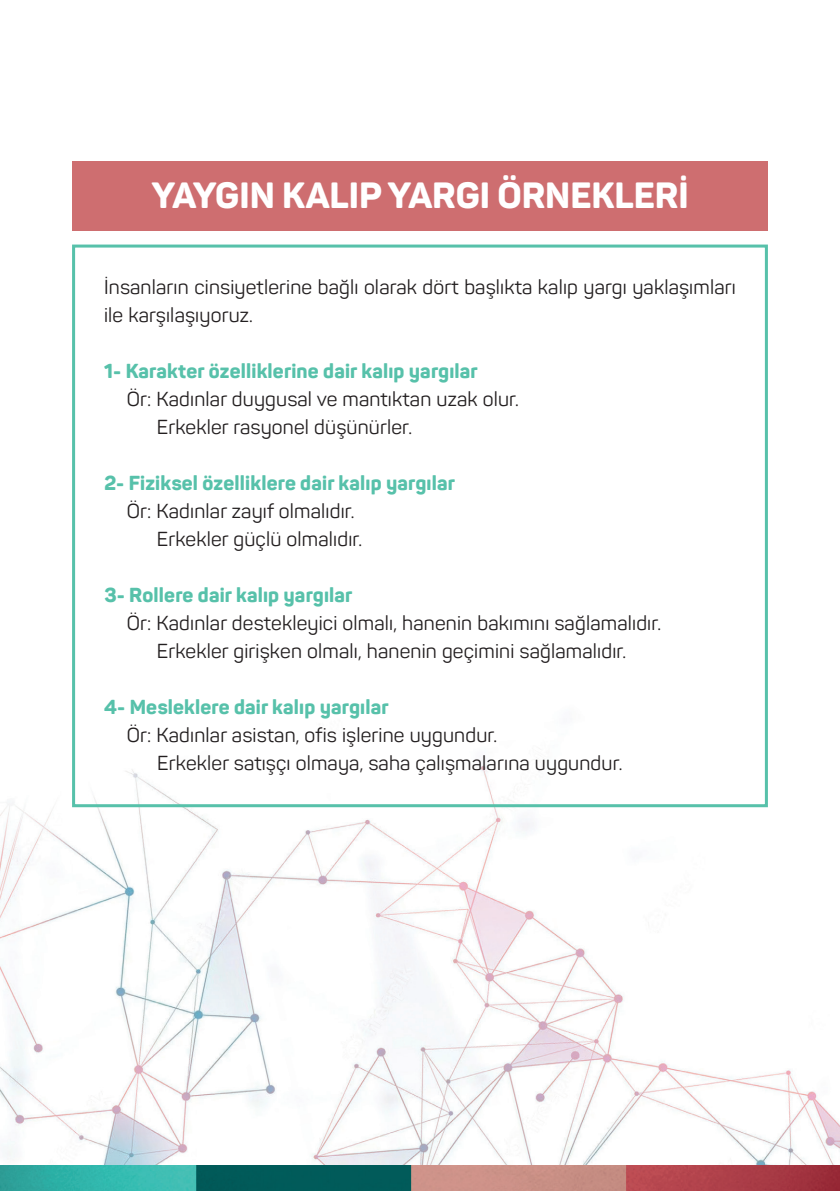
<style>
.page{position:relative;width:840px;height:1191px;background:#fff}
.page>*{position:absolute;margin:0;border:0;box-sizing:border-box;transform-origin:0 0}
.t1{font:800 36px "Panton";color:#fff}
.t2{font:20px/28px "Panton";letter-spacing:.01em;color:#231f20}
.t3{font:800 20px "Panton";letter-spacing:.01em;color:#57c1aa}
</style>
<div class="page">
<img style="left:0;top:528px;width:839px;height:637px">
<div style="left:72px;top:161px;width:695px;height:70px;background:#ce6e70"></div>
<div style="left:72px;top:244px;width:695px;height:563px;border:3px solid #57c1aa"></div>
<img style="left:0;top:1165px;width:839px;height:26px">
<h1 class="t1" style="left:151px;top:173px;width:538px">YAYGIN KALIP YARGI ÖRNEKLERİ</h1>
<p class="t2" style="left:104px;top:273px;width:633px">İnsanların cinsiyetlerine bağlı olarak dört başlıkta kalıp yargı yaklaşımları ile karşılaşıyoruz.</p>
<p class="t3" style="left:104px;top:358px;width:375px">1- Karakter özelliklerine dair kalıp yargılar</p>
<p class="t2" style="left:157px;top:385px;width:363px;text-indent:-30px">Ör: Kadınlar duygusal ve mantıktan uzak olur.<br>Erkekler rasyonel düşünürler.</p>
<p class="t3" style="left:104px;top:470px;width:352px">2- Fiziksel özelliklere dair kalıp yargılar</p>
<p class="t2" style="left:157px;top:497px;width:207px;text-indent:-30px">Ör: Kadınlar zayıf olmalıdır.<br>Erkekler güçlü olmalıdır.</p>
<p class="t3" style="left:104px;top:582px;width:250px">3- Rollere dair kalıp yargılar</p>
<p class="t2" style="left:127px;top:609px;width:535px;text-align:center">Ör: Kadınlar destekleyici olmalı, hanenin bakımını sağlamalıdır.<br>Erkekler girişken olmalı, hanenin geçimini sağlamalıdır.</p>
<p class="t3" style="left:104px;top:694px;width:286px">4- Mesleklere dair kalıp yargılar</p>
<p class="t2" style="left:157px;top:721px;width:466px;text-indent:-30px">Ör: Kadınlar asistan, ofis işlerine uygundur.<br>Erkekler satışçı olmaya, saha çalışmalarına uygundur.</p>
</div>
